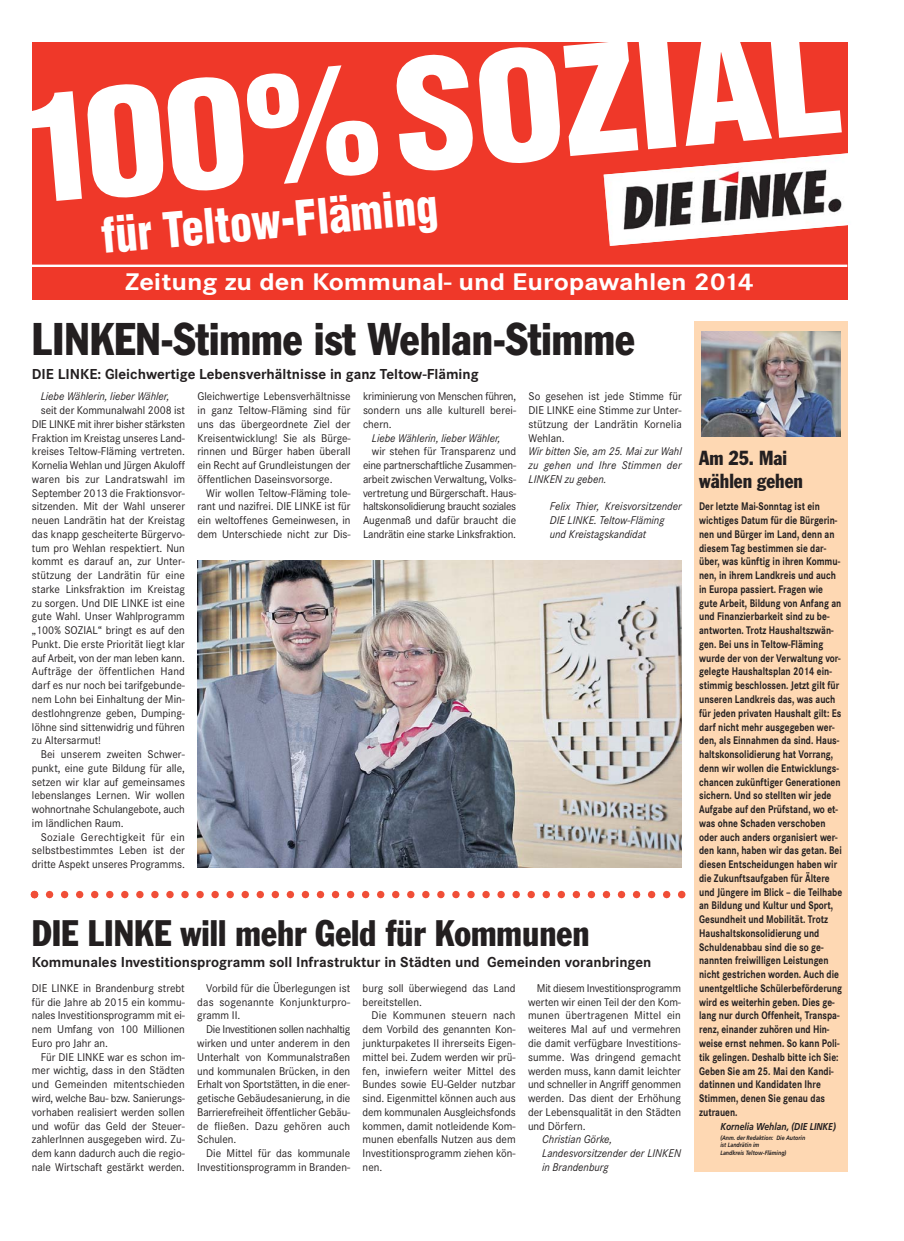
<style>
.page{position:relative;width:904px;height:1241px;background:#fff}
.page>*{position:absolute;margin:0;border:0;box-sizing:border-box;transform-origin:0 0}
.t1{font:900 condensed 47.5px "Helvetica";color:#fff;scale:.92 1}
.t2{font:condensed 45px "Franklin Gothic";color:#231f20;scale:.95 1}
.t3{font:condensed 36.25px "Franklin Gothic";color:#231f20;scale:.95 1}
.t4{font:700 25px "Corporate S";color:#fff;scale:1.13 1}
.t5{font:condensed 20px/22.5px "Franklin Gothic";color:#231f20;scale:.95 1}
.t6{font:700 15px "Corporate S";color:#231f20}
.t7{font:11.62px/13.8px "Corporate S";color:#231f20;text-align:justify}
.t8{font:italic 11.62px/13.8px "Corporate S";color:#231f20;scale:.95 1}
.t9{font:700 11.5px/13.8px "Corporate S";color:#231f20;scale:.82 1}
.t10{font:italic 700 10px "Frutiger";color:#231f20;scale:.85 1}
.t11{font:italic 700 6.25px/7.5px "Frutiger";color:#231f20;scale:.85 1}
</style>
<div class="page">
<svg style="left:31px;top:890px;width:654px;height:8px"></svg>
<img style="left:197px;top:560px;width:484px;height:307px">
<div style="left:32px;top:43px;width:815px;height:257px;background:#ef3829"></div>
<hr style="left:32px;top:264px;width:815px;height:3px;background:#fff">
<svg style="left:32px;top:42px;width:809px;height:159px"></svg>
<img style="left:603px;top:153px;width:245px;height:93px">
<div style="left:694px;top:321px;width:153px;height:849px;background:#fed8b3"></div>
<img style="left:701px;top:332px;width:139px;height:104px">
<h1 class="t1" style="left:100px;top:217px;width:368px;rotate:-5deg">für Teltow-Fläming</h1>
<h3 class="t4" style="left:125px;top:273px;width:558px">Zeitung zu den Kommunal- und Europawahlen 2014</h3>
<h2 class="t2" style="left:32px;top:323px;width:636px">LINKEN-Stimme ist Wehlan-Stimme</h2>
<p class="t6" style="left:32px;top:368px;width:448px">DIE LINKE: Gleichwertige Lebensverhältnisse in ganz Teltow-Fläming</p>
<p class="t8" style="left:41px;top:390px;width:137px">Liebe Wählerin, lieber Wähler,</p>
<p class="t7" style="left:32px;top:404px;width:155px;text-indent:9px">seit der Kommunalwahl 2008 ist DIE LINKE mit ihrer bisher stärksten Fraktion im Kreistag unseres Land&shy;kreises Teltow-Fläming vertreten.<br>Kornelia Wehlan und Jürgen Akuloff waren bis zur Landratswahl im September 2013 die Fraktionsvor&shy;sitzenden. Mit der Wahl unserer neuen Landrätin hat der Kreistag das knapp gescheiterte Bürgervo&shy;tum pro Wehlan respektiert. Nun kommt es darauf an, zur Unter&shy;stützung der Landrätin für eine starke Linksfraktion im Kreistag zu sorgen. Und DIE LINKE ist eine gute Wahl. Unser Wahlprogramm „100% SOZIAL“ bringt es auf den Punkt. Die erste Priorität liegt klar auf Arbeit, von der man leben kann.<br>Aufträge der öffentlichen Hand darf es nur noch bei tarifgebunde&shy;nem Lohn bei Einhaltung der Min&shy;destlohngrenze geben, Dumping - löhne sind sittenwidrig und führen zu Altersarmut!</p>
<p class="t7" style="left:32px;top:748px;width:154px;text-indent:9px">Bei unserem zweiten Schwer&shy;punkt, eine gute Bildung für alle, setzen wir klar auf gemeinsames lebenslanges Lernen. Wir wollen wohnortnahe Schulangebote, auch im ländlichen Raum.</p>
<p class="t7" style="left:32px;top:830px;width:154px;text-indent:9px">Soziale Gerechtigkeit für ein selbstbestimmtes Leben ist der dritte Aspekt unseres Programms.</p>
<p class="t7" style="left:197px;top:390px;width:155px">Gleichwertige Lebensverhältnisse in ganz Teltow-Fläming sind für uns das übergeordnete Ziel der Kreisentwicklung! Sie als Bürge&shy;rinnen und Bürger haben überall ein Recht auf Grundleistungen der öffentlichen Daseinsvorsorge.</p>
<p class="t7" style="left:197px;top:487px;width:155px;text-indent:9px">Wir wollen Teltow-Fläming tole&shy;rant und nazifrei. DIE LINKE ist für ein weltoffenes Gemeinwesen, in dem Unterschiede nicht zur Dis-</p>
<p class="t7" style="left:363px;top:390px;width:155px">kriminierung von Menschen führen, sondern uns alle kulturell berei&shy;chern.</p>
<p class="t8" style="left:372px;top:432px;width:137px">Liebe Wählerin, lieber Wähler,</p>
<p class="t7" style="left:363px;top:445px;width:155px;text-indent:9px">wir stehen für Transparenz und eine partnerschaftliche Zusammen&shy;arbeit zwischen Verwaltung, Volks&shy;vertretung und Bürgerschaft. Haus&shy;haltskonsolidierung braucht soziales Augenmaß und dafür braucht die Landrätin eine starke Linksfraktion.</p>
<p class="t7" style="left:528px;top:390px;width:155px">So gesehen ist jede Stimme für DIE LINKE eine Stimme zur Unter&shy;stützung der Landrätin Kornelia Wehlan.</p>
<p class="t8" style="left:528px;top:445px;width:163px;text-align:justify">Wir bitten Sie, am 25. Mai zur Wahl zu gehen und Ihre Stimmen der LINKEN zu geben.</p>
<p class="t8" style="left:550px;top:500px;width:140px">Felix Thier, Kreisvorsitzender<br>DIE LINKE. Teltow-Fläming und Kreistagskandidat</p>
<h3 class="t3" style="left:32px;top:919px;width:588px">DIE LINKE will mehr Geld für Kommunen</h3>
<p class="t6" style="left:32px;top:957px;width:621px">Kommunales Investitionsprogramm soll Infrastruktur in Städten und Gemeinden voranbringen</p>
<p class="t7" style="left:32px;top:982px;width:154px">DIE LINKE in Brandenburg strebt für die Jahre ab 2015 ein kommu&shy;nales In vestitionsprogramm mit ei&shy;nem Umfang von 100 Millionen Euro pro Jahr an.</p>
<p class="t7" style="left:32px;top:1050px;width:154px;text-indent:9px">Für DIE LINKE war es schon im&shy;mer wichtig, dass in den Städten und Gemeinden mitentschieden wird, welche Bau- bzw. Sanierungs&shy;vorhaben realisiert werden sollen und wofür das Geld der Steuer&shy;zahlerInnen ausgegeben wird. Zu&shy;dem kann dadurch auch die regio&shy;nale Wirtschaft gestärkt werden.</p>
<p class="t7" style="left:197px;top:982px;width:154px;text-indent:9px">Vorbild für die Überlegungen ist das sogenannte Konjunkturpro&shy;gramm II.</p>
<p class="t7" style="left:197px;top:1023px;width:154px;text-indent:9px">Die Investitionen sollen nachhaltig wirken und unter anderem in den Unterhalt von Kommunalstraßen und kommunalen Brücken, in den Erhalt von Sportstätten, in die ener&shy;getische Gebäudesanierung, in die Barrierefreiheit öffentlicher Gebäu&shy;de fließen. Dazu gehören auch Schulen.</p>
<p class="t7" style="left:197px;top:1147px;width:154px;text-align:right">Die Mittel für das kommunale<br>Investitionsprogramm in Branden-</p>
<p class="t7" style="left:362px;top:982px;width:154px">burg soll überwiegend das Land bereitstellen.</p>
<p class="t7" style="left:362px;top:1009px;width:154px;text-indent:9px">Die Kommunen steuern nach dem Vorbild des genannten Kon&shy;junkturpaketes II ihrerseits Eigen&shy;mittel bei. Zudem werden wir prü&shy;fen, inwiefern weiter Mittel des Bundes sowie EU-Gelder nutzbar sind. Eigenmittel können auch aus dem kommunalen Ausgleichsfonds kommen, damit notleidende Kom&shy;munen ebenfalls Nutzen aus dem Investitionsprogramm ziehen kön&shy;nen.</p>
<p class="t7" style="left:528px;top:982px;width:154px;text-indent:9px">Mit diesem Investitionsprogramm werten wir einen Teil der den Kom&shy;munen übertragenen Mittel ein weiteres Mal auf und vermehren die damit verfügbare Investitions&shy;summe. Was dringend gemacht werden muss, kann damit leichter und schneller in Angriff genommen werden. Das dient der Erhöhung der Lebensqualität in den Städten und Dörfern.</p>
<p class="t8" style="left:542px;top:1133px;width:148px">Christian Görke,<br>Landesvorsitzender der LINKEN in Brandenburg</p>
<h3 class="t5" style="left:699px;top:448px;width:111px">Am 25. Mai wählen gehen</h3>
<p class="t9" style="left:699px;top:500px;width:176px">Der letzte Mai-Sonntag ist ein wichtiges Datum für die Bürgerin&shy;nen und Bürger im Land, denn an diesem Tag bestimmen sie dar&shy;über, was künftig in ihren Kommu&shy;nen, in ihrem Landkreis und auch in Europa passiert. Fragen wie gute Arbeit, Bildung von Anfang an und Finanzierbarkeit sind zu be&shy;antworten. Trotz Haushaltszwän&shy;gen. Bei uns in Teltow-Fläming wurde der von der Verwaltung vor&shy;gelegte Haushaltsplan 2014 ein&shy;stimmig beschlossen. Jetzt gilt für unseren Landkreis das, was auch für jeden privaten Haushalt gilt: Es darf nicht mehr ausgegeben wer&shy;den, als Einnahmen da sind. Haus&shy;haltskonsolidierung hat Vorrang, denn wir wollen die Entwicklungs&shy;chancen zukünftiger Generationen sichern. Und so stellten wir jede<br>Aufgabe auf den Prüfstand, wo et&shy;was ohne Schaden verschoben oder auch anders organisiert wer&shy;den kann, haben wir das getan. Bei diesen Entscheidungen haben wir die Zukunftsaufgaben für Ältere und Jüngere im Blick – die Teilhabe an Bildung und Kultur und Sport,<br>Gesundheit und Mobilität. Trotz<br>Haushaltskonsolidierung und<br>Schuldenabbau sind die so ge&shy;nannten freiwilligen Leistungen nicht gestrichen worden. Auch die unentgeltliche Schülerbeförderung wird es weiterhin geben. Dies ge&shy;lang nur durch Offenheit, Transpa&shy;renz, einander zuhören und Hin&shy;weise ernst nehmen. So kann Poli&shy;tik gelingen. Deshalb bitte ich Sie:<br>Geben Sie am 25. Mai den Kandi&shy;datinnen und Kandidaten Ihre<br>Stimmen, denen Sie genau das zutrauen.</p>
<p class="t10" style="left:720px;top:1121px;width:137px">Kornelia Wehlan, (DIE LINKE)</p>
<p class="t11" style="left:720px;top:1133px;width:101px">(Anm. der Redaktion: Die Autorin ist Landrätin im<br>Landkreis Teltow-Fläming)</p>
</div>
